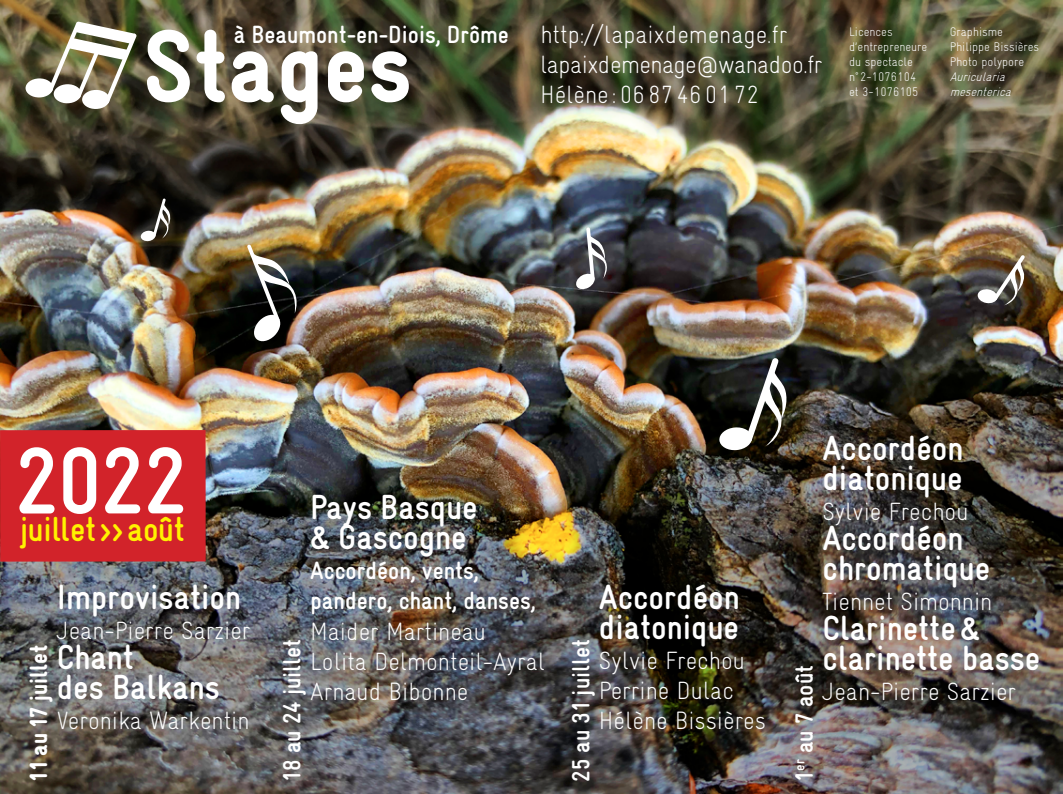
<style>
.page{position:relative;width:1063px;height:794px;background:#fff}
.page>*{position:absolute;margin:0;border:0;box-sizing:border-box;transform-origin:0 0}
.t1{font:900 condensed 103.5px "Gravur";color:#fff}
.t2{font:700 condensed 95px "Gravur";color:#fff}
.t3{font:700 condensed 35px/30px "Gravur";color:#fff}
.t4{font:700 condensed 34.75px "Gravur";letter-spacing:-.01em;color:#fff200}
.t5{font:300 condensed 25px/30px "Gravur";color:#fff}
.t6{font:700 condensed 25px/30px "Gravur";color:#fff}
.t7{font:300 condensed 25px/30px "Gravur";letter-spacing:-.02em;color:#fff}
.t8{font:900 condensed 25px "Gravur";color:#fff}
.t9{font:300 condensed 12.5px/15px "Gravur";color:#fff}
.t10{font:italic 300 condensed 12.5px/15px "Gravur";color:#fff}
</style>
<div class="page">
<img style="left:0;top:0;width:1063px;height:794px">
<img style="left:244px;top:241px;width:56px;height:102px">
<svg style="left:977px;top:252px;width:51px;height:53px"></svg>
<svg style="left:575px;top:225px;width:34px;height:65px"></svg>
<svg style="left:719px;top:353px;width:70px;height:98px"></svg>
<div style="left:0;top:430px;width:206px;height:131px;background:#d2232a"></div>
<svg style="left:82px;top:90px;width:28px;height:19px"></svg>
<div style="left:25px;top:78px;width:28px;height:20px;background:#fff;border-radius:50%"></div>
<img style="left:45px;top:18px;width:95px;height:89px">
<svg style="left:140px;top:196px;width:31px;height:46px"></svg>
<p class="t6" style="left:234px;top:19px;width:276px">à Beaumont-en-Diois, Drôme</p>
<h1 class="t1" style="left:143px;top:9px;width:270px">Stages</h1>
<p class="t7" style="left:540px;top:19px;width:284px">http://lapaixdemenage.fr lapaixdemenage@wanadoo.fr</p>
<p class="t5" style="left:540px;top:79px;width:221px">Hélène :0687460172</p>
<p class="t9" style="left:849px;top:24px;width:80px">Licences d’entrepreneure du spectacle n°2-1076104 et 3-1076105</p>
<p class="t9" style="left:950px;top:25px;width:91px">Graphisme<br>Philippe Bissières<br>Photo polypore</p>
<p class="t10" style="left:950px;top:70px;width:67px">Auricularia mesenterica</p>
<h2 class="t2" style="left:15px;top:428px;width:174px">2022</h2>
<h3 class="t4" style="left:20px;top:509px;width:167px">juillet&gt;&gt;août</h3>
<h3 class="t3" style="left:57px;top:582px;width:186px">Improvisation</h3>
<p class="t5" style="left:57px;top:615px;width:195px">Jean-Pierre Sarzier</p>
<h3 class="t3" style="left:57px;top:642px;width:165px">Chant<br>des Balkans</h3>
<p class="t5" style="left:57px;top:705px;width:194px">Veronika Warkentin</p>
<p class="t8" style="left:25px;top:781px;width:138px;rotate:-90deg">11 au 17 juillet</p>
<h3 class="t3" style="left:310px;top:492px;width:169px">Pays Basque &amp; Gascogne</h3>
<p class="t6" style="left:310px;top:556px;width:228px">Accordéon, vents, pandero, chant, danses,</p>
<p class="t5" style="left:310px;top:616px;width:237px">Maider Martineau<br>Lolita Delmonteil-Ayral<br>Arnaud Bibonne</p>
<p class="t6" style="left:277px;top:781px;width:144px;rotate:-90deg">18 au 24 juillet</p>
<h3 class="t3" style="left:599px;top:582px;width:143px">Accordéon diatonique</h3>
<p class="t5" style="left:599px;top:645px;width:169px">Sylvie Frechou<br>Perrine Dulac<br>Hélène Bissières</p>
<p class="t6" style="left:566px;top:781px;width:144px;rotate:-90deg">25 au 31 juillet</p>
<p class="t6" style="left:789px;top:781px;width:118px;rotate:-90deg">1<sup>er</sup> au 7 août</p>
<h3 class="t3" style="left:822px;top:432px;width:143px">Accordéon diatonique</h3>
<p class="t5" style="left:822px;top:496px;width:148px">Sylvie Frechou</p>
<h3 class="t3" style="left:822px;top:522px;width:169px">Accordéon chromatique</h3>
<p class="t5" style="left:822px;top:586px;width:171px">Tiennet Simonnin</p>
<h3 class="t3" style="left:822px;top:612px;width:219px">Clarinette&amp; clarinette basse</h3>
<p class="t5" style="left:822px;top:676px;width:195px">Jean-Pierre Sarzier</p>
</div>
